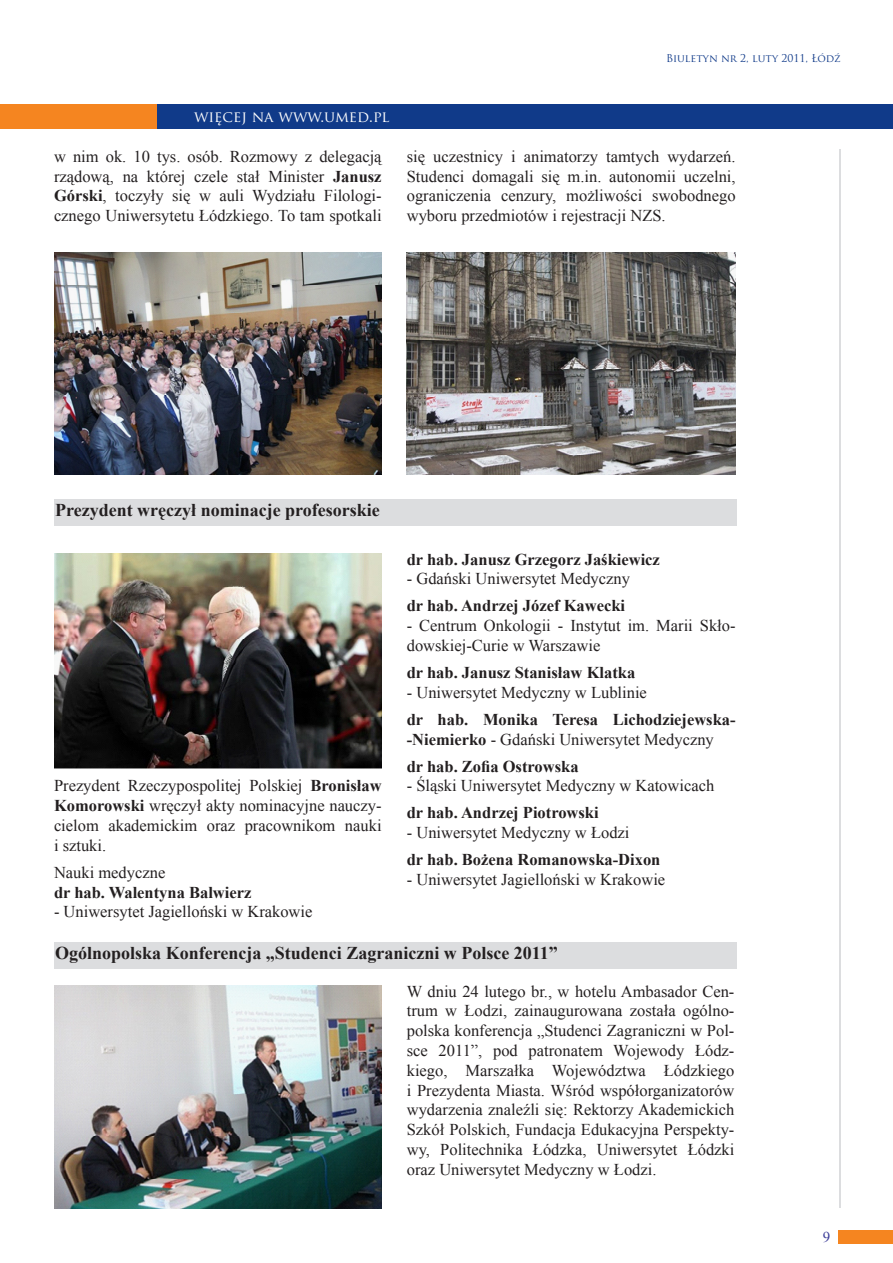
<style>
.page{position:relative;width:893px;height:1263px;background:#fff}
.page>*{position:absolute;margin:0;border:0;box-sizing:border-box;transform-origin:0 0}
.t1{font:700 18px "Times New Roman";color:#231f20}
.t2{font:16.5px/19.8px "Times New Roman";color:#231f20;text-align:justify}
.t3{font:700 16.5px/19.8px "Times New Roman";color:#231f20}
.t4{font:15px "Trajan Pro";color:#fff}
.t5{font:15px "Times New Roman";color:#3e3f99}
.t6{font:10.5px "Trajan Pro";color:#103a89}
.s1{font-weight:700}
.s2{font-weight:400}
</style>
<div class="page">
<div style="left:0;top:104px;width:893px;height:25px;background:#103a89"></div>
<div style="left:0;top:104px;width:157px;height:25px;background:#f58520"></div>
<div style="left:839px;top:1230px;width:54px;height:14px;background:#f58520"></div>
<hr style="left:839px;top:149px;width:1px;height:1059px;background:#dcdddf">
<img style="left:54px;top:252px;width:328px;height:222px">
<img style="left:407px;top:252px;width:329px;height:222px">
<div style="left:54px;top:500px;width:682px;height:26px;background:#dcdddf"></div>
<img style="left:54px;top:553px;width:328px;height:215px">
<div style="left:54px;top:943px;width:682px;height:26px;background:#dcdddf"></div>
<img style="left:54px;top:985px;width:328px;height:224px">
<p class="t4" style="left:194px;top:107px;width:197px">więcej na www.umed.pl</p>
<p class="t6" style="left:666px;top:52px;width:176px">Biuletyn nr 2, luty 2011, Łódź</p>
<p class="t2" style="left:54px;top:146px;width:329px">w nim ok. 10 tys. osób. Rozmowy z delegacją rządową, na której czele stał Minister <span class="s1">Janusz Górski</span>, toczyły się w auli Wydziału Filologi&shy;cznego Uniwersytetu Łódzkiego. To tam spotkali</p>
<p class="t2" style="left:407px;top:146px;width:330px">się uczestnicy i animatorzy tamtych wydarzeń.<br>Studenci domagali się m.in. autonomii uczelni, ograniczenia cenzury, możliwości swobodnego wyboru przedmiotów i rejestracji NZS.</p>
<p class="t1" style="left:55px;top:497px;width:326px">Prezydent wręczył nominacje profesorskie</p>
<p class="t2" style="left:54px;top:776px;width:329px">Prezydent Rzeczypospolitej Polskiej <span class="s1">Bronisław Komorowski</span> wręczył akty nominacyjne nauczy&shy;cielom akademickim oraz pracownikom nauki i sztuki.</p>
<p class="t2" style="left:54px;top:862px;width:113px">Nauki medyczne</p>
<p class="t3" style="left:54px;top:882px;width:199px">dr hab. Walentyna Balwierz</p>
<p class="t2" style="left:54px;top:902px;width:260px">- Uniwersytet Jagielloński w Krakowie</p>
<p class="t3" style="left:407px;top:549px;width:255px">dr hab. Janusz Grzegorz Jaśkiewicz</p>
<p class="t2" style="left:407px;top:569px;width:225px">- Gdański Uniwersytet Medyczny</p>
<p class="t3" style="left:407px;top:596px;width:220px">dr hab. Andrzej Józef Kawecki</p>
<p class="t2" style="left:407px;top:615px;width:330px">- Centrum Onkologii - Instytut im. Marii Skło&shy;dowskiej-Curie w Warszawie</p>
<p class="t3" style="left:407px;top:662px;width:230px">dr hab. Janusz Stanisław Klatka</p>
<p class="t2" style="left:407px;top:682px;width:242px">- Uniwersytet Medyczny w Lublinie</p>
<p class="t3" style="left:407px;top:709px;width:330px">dr hab. Monika Teresa Lichodziejewska--Niemierko <span class="s2">- Gdański Uniwersytet Medyczny</span></p>
<p class="t3" style="left:407px;top:756px;width:173px">dr hab. Zofia Ostrowska</p>
<p class="t2" style="left:407px;top:776px;width:309px">- Śląski Uniwersytet Medyczny w Katowicach</p>
<p class="t3" style="left:407px;top:802px;width:193px">dr hab. Andrzej Piotrowski</p>
<p class="t2" style="left:407px;top:822px;width:224px">- Uniwersytet Medyczny w Łodzi</p>
<p class="t3" style="left:407px;top:849px;width:255px">dr hab. Bożena Romanowska-Dixon</p>
<p class="t2" style="left:407px;top:869px;width:260px">- Uniwersytet Jagielloński w Krakowie</p>
<p class="t1" style="left:55px;top:940px;width:504px">Ogólnopolska Konferencja „Studenci Zagraniczni w Polsce 2011”</p>
<p class="t2" style="left:407px;top:981px;width:329px">W dniu 24 lutego br., w hotelu Ambasador Cen&shy;trum w Łodzi, zainaugurowana została ogólno&shy;polska konferencja „Studenci Zagraniczni w Pol&shy;sce 2011”, pod patronatem Wojewody Łódz&shy;kiego, Marszałka Województwa Łódzkiego i Prezydenta Miasta. Wśród współorganizatorów wydarzenia znaleźli się: Rektorzy Akademickich Szkół Polskich, Fundacja Edukacyjna Perspekty&shy;wy, Politechnika Łódzka, Uniwersytet Łódzki oraz Uniwersytet Medyczny w Łodzi.</p>
<p class="t5" style="left:823px;top:1227px;width:9px">9</p>
</div>
